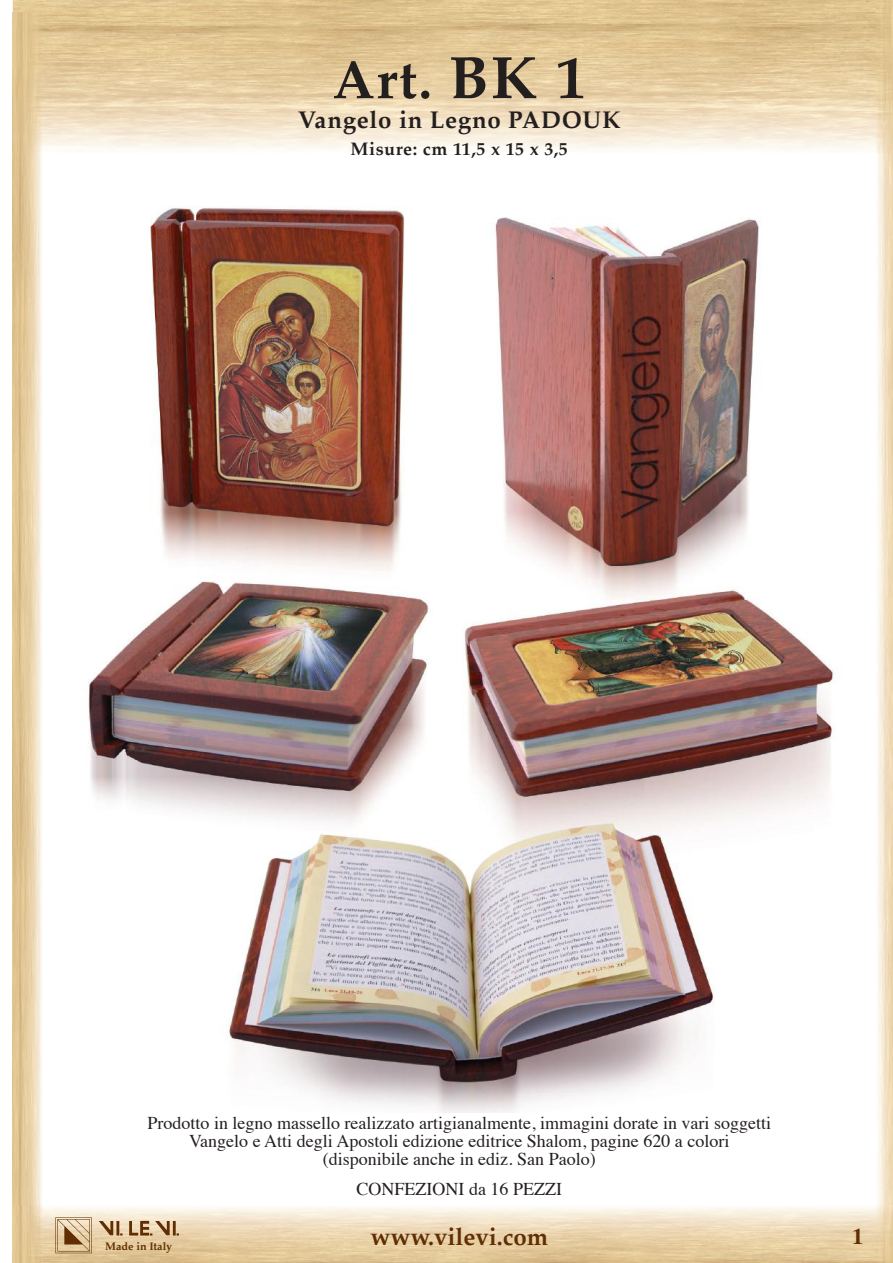
<style>
.page{position:relative;width:893px;height:1263px;background:#fff}
.page>*{position:absolute;margin:0;border:0;box-sizing:border-box;transform-origin:0 0}
.t1{font:700 54px "Palatino";color:#241f1f}
.t2{font:700 24px "Palatino";letter-spacing:.03em;color:#241f1f}
.t3{font:700 24px "Palatino";color:#612e02}
.t4{font:700 22.5px "Times";color:#612e02}
.t5{font:18px/18px "Times";color:#241f1f;text-align:center}
.t6{font:700 18px "Palatino";letter-spacing:.03em;color:#241f1f}
.t7{font:700 10.8px "Palatino";color:#612e02}
.s1{font-size:60px}
</style>
<div class="page">
<img style="left:67px;top:0;width:809px;height:149px">
<img style="left:43px;top:1207px;width:833px;height:56px">
<img style="left:876px;top:0;width:17px;height:1263px">
<img style="left:13px;top:13px;width:30px;height:1250px">
<svg style="left:55px;top:1217px;width:37px;height:36px"></svg>
<svg style="left:99px;top:1221px;width:80px;height:15px"></svg>
<img style="left:88px;top:206px;width:746px;height:907px">
<h1 class="t1" style="left:333px;top:54px;width:255px">Art. <span class="s1">BK 1</span></h1>
<h2 class="t2" style="left:298px;top:109px;width:324px">Vangelo in Legno PADOUK</h2>
<p class="t6" style="left:351px;top:140px;width:219px">Misure: cm 11,5 x 15 x 3,5</p>
<p class="t5" style="left:148px;top:1115px;width:625px">Prodotto in legno massello realizzato artigianalmente, immagini dorate in vari soggetti<br>Vangelo e Atti degli Apostoli edizione editrice Shalom, pagine 620 a colori (disponibile anche in ediz. San Paolo)</p>
<p class="t5" style="left:356px;top:1181px;width:207px">CONFEZIONI da 16 PEZZI</p>
<p class="t7" style="left:105px;top:1241px;width:69px">Made in Italy</p>
<h2 class="t3" style="left:370px;top:1225px;width:179px">www.vilevi.com</h2>
<p class="t4" style="left:852px;top:1227px;width:13px">1</p>
</div>
